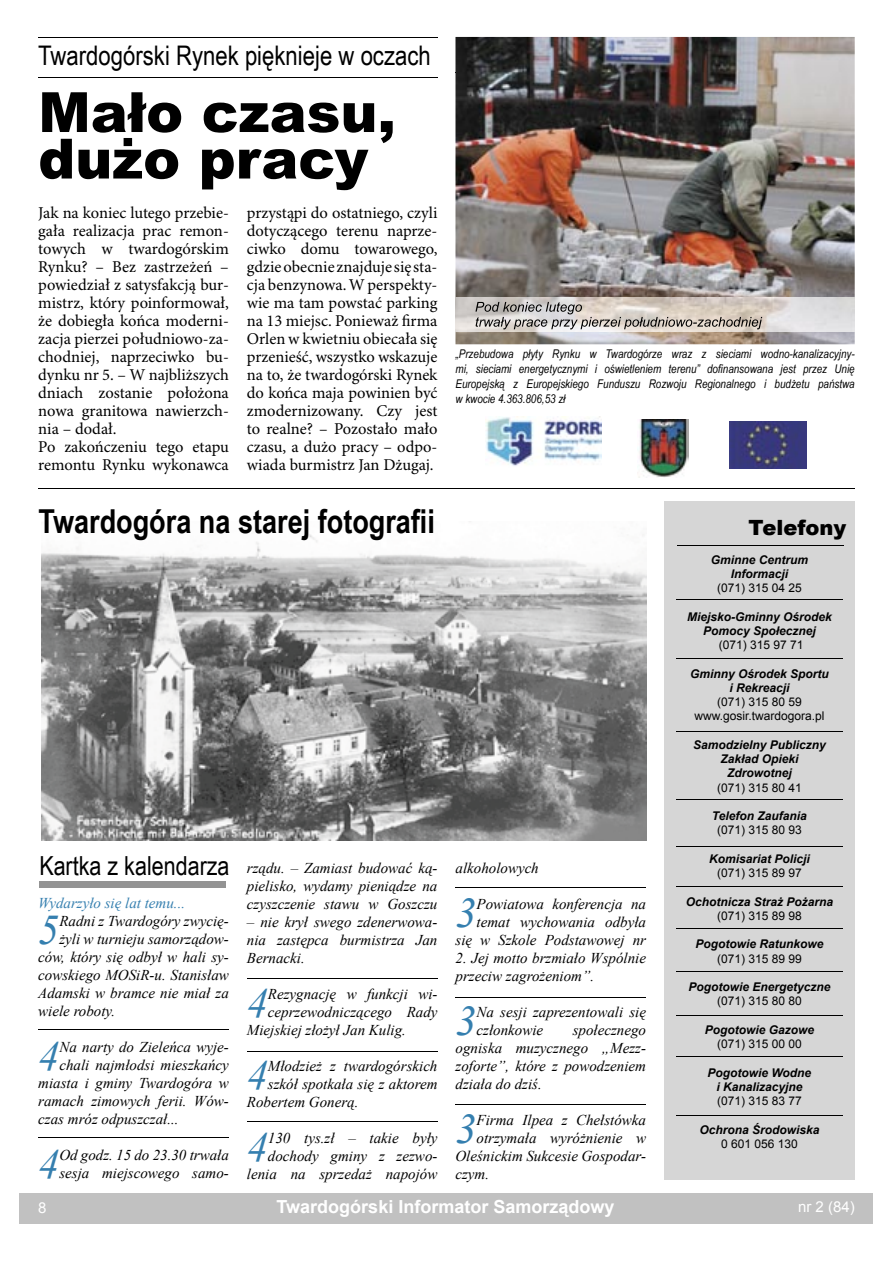
<style>
.page{position:relative;width:893px;height:1263px;background:#fff}
.page>*{position:absolute;margin:0;border:0;box-sizing:border-box;transform-origin:0 0}
.t1{font:900 55.5px/46.5px "Arial";color:#000}
.t2{font:italic 42.15px "Times New Roman";color:#357faf}
.t3{font:700 33px "Arial Narrow";color:#000}
.t4{font:27px "Arial Narrow";color:#000}
.t5{font:26.25px "Arial Narrow";color:#000}
.t6{font:900 21px "Arial";color:#000}
.t7{font:700 18px "Arial";color:#fff}
.t8{font:16.5px/18px "Minion Pro";color:#000}
.t9{font:italic 15px/18px "Times New Roman";color:#000}
.t10{font:italic 15px "Times New Roman";color:#357faf}
.t11{font:15px "Arial";color:#fff}
.t12{font:italic 700 12px/14.2px "Arial";color:#000;text-align:center}
.t13{font:italic 12px/15px "Arial Narrow";color:#000;text-align:justify}
.t14{font:12px/14.2px "Arial";color:#000;text-align:center}
</style>
<div class="page">
<div style="left:20px;top:1193px;width:853px;height:31px;background:#c1c1c1"></div>
<div style="left:39px;top:882px;width:187px;height:6px;background:#939393"></div>
<hr style="left:455px;top:1104px;width:191px;height:1px;background:#000">
<div style="left:664px;top:502px;width:191px;height:678px;background:#d6d6d6"></div>
<hr style="left:676px;top:731px;width:167px;height:1px;background:#000">
<hr style="left:676px;top:658px;width:167px;height:1px;background:#000">
<hr style="left:676px;top:600px;width:167px;height:1px;background:#000">
<hr style="left:676px;top:799px;width:167px;height:1px;background:#000">
<hr style="left:676px;top:846px;width:167px;height:1px;background:#000">
<hr style="left:676px;top:886px;width:167px;height:1px;background:#000">
<hr style="left:676px;top:928px;width:167px;height:1px;background:#000">
<hr style="left:676px;top:971px;width:167px;height:1px;background:#000">
<hr style="left:676px;top:1056px;width:167px;height:1px;background:#000">
<hr style="left:676px;top:1015px;width:167px;height:1px;background:#000">
<hr style="left:676px;top:1115px;width:167px;height:1px;background:#000">
<hr style="left:677px;top:545px;width:167px;height:1px;background:#000">
<hr style="left:38px;top:1029px;width:191px;height:1px;background:#000">
<hr style="left:38px;top:1137px;width:191px;height:1px;background:#000">
<hr style="left:247px;top:978px;width:190px;height:1px;background:#000">
<hr style="left:247px;top:1051px;width:190px;height:1px;background:#000">
<hr style="left:247px;top:1121px;width:190px;height:1px;background:#000">
<hr style="left:455px;top:887px;width:191px;height:1px;background:#000">
<hr style="left:455px;top:997px;width:191px;height:1px;background:#000">
<img style="left:455px;top:37px;width:400px;height:307px">
<hr style="left:38px;top:77px;width:399px;height:1px;background:#000">
<hr style="left:38px;top:37px;width:399px;height:1px;background:#000">
<hr style="left:38px;top:488px;width:817px;height:1px;background:#000">
<img style="left:455px;top:298px;width:400px;height:34px">
<svg style="left:475px;top:302px;width:287px;height:27px;background:#bcb6af"></svg>
<img style="left:639px;top:419px;width:50px;height:58px">
<img style="left:486px;top:417px;width:116px;height:49px">
<img style="left:729px;top:421px;width:77px;height:48px">
<img style="left:42px;top:521px;width:604px;height:319px">
<h3 class="t4" style="left:38px;top:36px;width:394px">Twardogórski Rynek pięknieje w oczach</h3>
<h1 class="t1" style="left:38px;top:87px;width:359px">Mało czasu, dużo pracy</h1>
<p class="t8" style="left:38px;top:205px;width:192px">Jak na koniec lutego przebie&shy;gała realizacja prac remon&shy;towych w twardogórskim<br>Rynku? – Bez zastrzeżeń – powiedział z satysfakcją bur&shy;mistrz, który poinformował, że dobiegła końca moderni&shy;zacja pierzei południowo-za&shy;chodniej, naprzeciwko bu&shy;dynku nr 5. – W najbliższych dniach zostanie położona nowa granitowa nawierzch&shy;nia – dodał.<br>Po zakończeniu tego etapu remontu Rynku wykonawca</p>
<p class="t8" style="left:247px;top:205px;width:192px;text-align:justify">przystąpi do ostatniego, czyli dotyczącego terenu naprze&shy;ciwko domu towarowego, gdzie obecnie znajduje się sta&shy;cja benzynowa. W perspekty&shy;wie ma tam powstać parking na 13 miejsc. Ponieważ firma Orlen w kwietniu obiecała się przenieść, wszystko wskazuje na to, że twardogórski Rynek do końca maja powinien być zmodernizowany. Czy jest to realne? – Pozostało mało czasu, a dużo pracy – odpo&shy;wiada burmistrz Jan Dżugaj.</p>
<h3 class="t3" style="left:39px;top:496px;width:398px">Twardogóra na starej fotografii</h3>
<h3 class="t5" style="left:39px;top:846px;width:192px">Kartka z kalendarza</h3>
<p class="t10" style="left:38px;top:893px;width:148px">Wydarzyło się lat temu...</p>
<h2 class="t2" style="left:38px;top:901px;width:23px">5</h2>
<p class="t9" style="left:59px;top:912px;width:171px">Radni z Twardogóry zwycię-</p>
<p class="t9" style="left:59px;top:930px;width:171px">żyli w turnieju samorządow-</p>
<p class="t9" style="left:38px;top:948px;width:192px">ców, który się odbył w hali sy-</p>
<p class="t9" style="left:38px;top:966px;width:192px">cowskiego MOSiR-u. Stanisław</p>
<p class="t9" style="left:38px;top:984px;width:192px">Adamski w bramce nie miał za</p>
<p class="t9" style="left:38px;top:1002px;width:78px">wiele roboty.</p>
<h2 class="t2" style="left:38px;top:1027px;width:23px">4</h2>
<p class="t9" style="left:59px;top:1038px;width:171px">Na narty do Zieleńca wyje-</p>
<p class="t9" style="left:59px;top:1056px;width:171px">chali najmłodsi mieszkańcy</p>
<p class="t9" style="left:38px;top:1074px;width:192px">miasta i gminy Twardogóra w</p>
<p class="t9" style="left:38px;top:1092px;width:192px">ramach zimowych ferii. Wów-</p>
<p class="t9" style="left:38px;top:1110px;width:142px">czas mróz odpuszczał...</p>
<h2 class="t2" style="left:38px;top:1135px;width:23px">4</h2>
<p class="t9" style="left:59px;top:1146px;width:171px">Od godz. 15 do 23.30 trwała sesja miejscowego samo-</p>
<p class="t9" style="left:247px;top:858px;width:192px;text-align:justify">rządu. – Zamiast budować ką&shy;pielisko, wydamy pieniądze na czyszczenie stawu w Goszczu</p>
<p class="t9" style="left:247px;top:912px;width:192px;text-align:justify">– nie krył swego zdenerwowa&shy;nia zastępca burmistrza Jan Bernacki.</p>
<h2 class="t2" style="left:247px;top:974px;width:23px">4</h2>
<p class="t9" style="left:268px;top:984px;width:171px">Rezygnację w funkcji wi-</p>
<p class="t9" style="left:268px;top:1002px;width:171px">ceprzewodniczącego Rady</p>
<p class="t9" style="left:247px;top:1020px;width:161px">Miejskiej złożył Jan Kulig.</p>
<h2 class="t2" style="left:247px;top:1046px;width:23px">4</h2>
<p class="t9" style="left:268px;top:1056px;width:171px">Młodzież z twardogórskich</p>
<p class="t9" style="left:268px;top:1074px;width:171px">szkół spotkała się z aktorem</p>
<p class="t9" style="left:247px;top:1092px;width:113px">Robertem Gonerą.</p>
<h2 class="t2" style="left:247px;top:1118px;width:23px">4</h2>
<p class="t9" style="left:247px;top:1128px;width:192px;text-align:right">130 tys.zł – takie były dochody gminy z zezwo&shy;lenia na sprzedaż napojów</p>
<p class="t13" style="left:455px;top:346px;width:401px">„Przebudowa płyty Rynku w Twardogórze wraz z sieciami wodno-kanalizacyjny&shy;mi, sieciami energetycznymi i oświetleniem terenu” dofinansowana jest przez Unię Europejską z Europejskiego Funduszu Rozwoju Regionalnego i budżetu państwa w kwocie 4.363.806,53 zł</p>
<p class="t9" style="left:455px;top:858px;width:85px">alkoholowych</p>
<h2 class="t2" style="left:455px;top:884px;width:23px">3</h2>
<p class="t9" style="left:455px;top:894px;width:192px;text-align:right">Powiatowa konferencja na temat wychowania odbyła<br>się w Szkole Podstawowej nr</p>
<p class="t9" style="left:455px;top:948px;width:192px">2. Jej motto brzmiało Wspólnie przeciw zagrożeniom”.</p>
<h2 class="t2" style="left:455px;top:992px;width:23px">3</h2>
<p class="t9" style="left:477px;top:1002px;width:171px">Na sesji zaprezentowali się członkowie</p>
<p class="t9" style="left:455px;top:1020px;width:192px;text-align:justify;text-indent:117px">społecznego ogniska muzycznego „Mezz&shy;zoforte”, które z powodzeniem działa do dziś.</p>
<h2 class="t2" style="left:455px;top:1100px;width:23px">3</h2>
<p class="t9" style="left:477px;top:1110px;width:171px">Firma Ilpea z Chełstówka</p>
<p class="t9" style="left:477px;top:1128px;width:171px">otrzymała wyróżnienie w</p>
<p class="t9" style="left:455px;top:1146px;width:192px">Oleśnickim Sukcesie Gospodar-</p>
<p class="t9" style="left:455px;top:1164px;width:35px">czym.</p>
<h3 class="t6" style="left:749px;top:512px;width:99px">Telefony</h3>
<p class="t12" style="left:711px;top:553px;width:99px">Gminne Centrum<br>Informacji</p>
<p class="t14" style="left:717px;top:581px;width:86px">(071) 315 04 25</p>
<p class="t12" style="left:687px;top:610px;width:146px">Miejsko-Gminny Ośrodek<br>Pomocy Społecznej</p>
<p class="t14" style="left:719px;top:638px;width:86px">(071) 315 97 71</p>
<p class="t12" style="left:690px;top:667px;width:140px">Gminny Ośrodek Sportu i Rekreacji</p>
<p class="t14" style="left:694px;top:695px;width:132px">(071) 315 80 59 www.gosir.twardogora.pl</p>
<p class="t12" style="left:693px;top:738px;width:134px">Samodzielny Publiczny<br>Zakład Opieki<br>Zdrowotnej</p>
<p class="t14" style="left:717px;top:780px;width:86px">(071) 315 80 41</p>
<p class="t12" style="left:712px;top:809px;width:96px">Telefon Zaufania</p>
<p class="t14" style="left:717px;top:823px;width:86px">(071) 315 80 93</p>
<p class="t12" style="left:709px;top:852px;width:102px">Komisariat Policji</p>
<p class="t14" style="left:717px;top:866px;width:86px">(071) 315 89 97</p>
<p class="t12" style="left:686px;top:895px;width:149px">Ochotnicza Straż Pożarna</p>
<p class="t14" style="left:717px;top:909px;width:86px">(071) 315 89 98</p>
<p class="t12" style="left:695px;top:937px;width:130px">Pogotowie Ratunkowe</p>
<p class="t14" style="left:717px;top:951px;width:86px">(071) 315 89 99</p>
<p class="t12" style="left:688px;top:980px;width:144px">Pogotowie Energetyczne</p>
<p class="t14" style="left:717px;top:994px;width:86px">(071) 315 80 80</p>
<p class="t12" style="left:705px;top:1023px;width:111px">Pogotowie Gazowe</p>
<p class="t14" style="left:717px;top:1037px;width:86px">(071) 315 00 00</p>
<p class="t12" style="left:707px;top:1066px;width:105px">Pogotowie Wodne i Kanalizacyjne</p>
<p class="t14" style="left:717px;top:1094px;width:86px">(071) 315 83 77</p>
<p class="t12" style="left:699px;top:1123px;width:122px">Ochrona Środowiska</p>
<p class="t14" style="left:721px;top:1137px;width:78px">0 601 056 130</p>
<p class="t11" style="left:38px;top:1198px;width:10px">8</p>
<p class="t7" style="left:277px;top:1195px;width:339px">Twardogórski Informator Samorządowy</p>
<p class="t11" style="left:798px;top:1196px;width:58px">nr 2 (84)</p>
</div>
